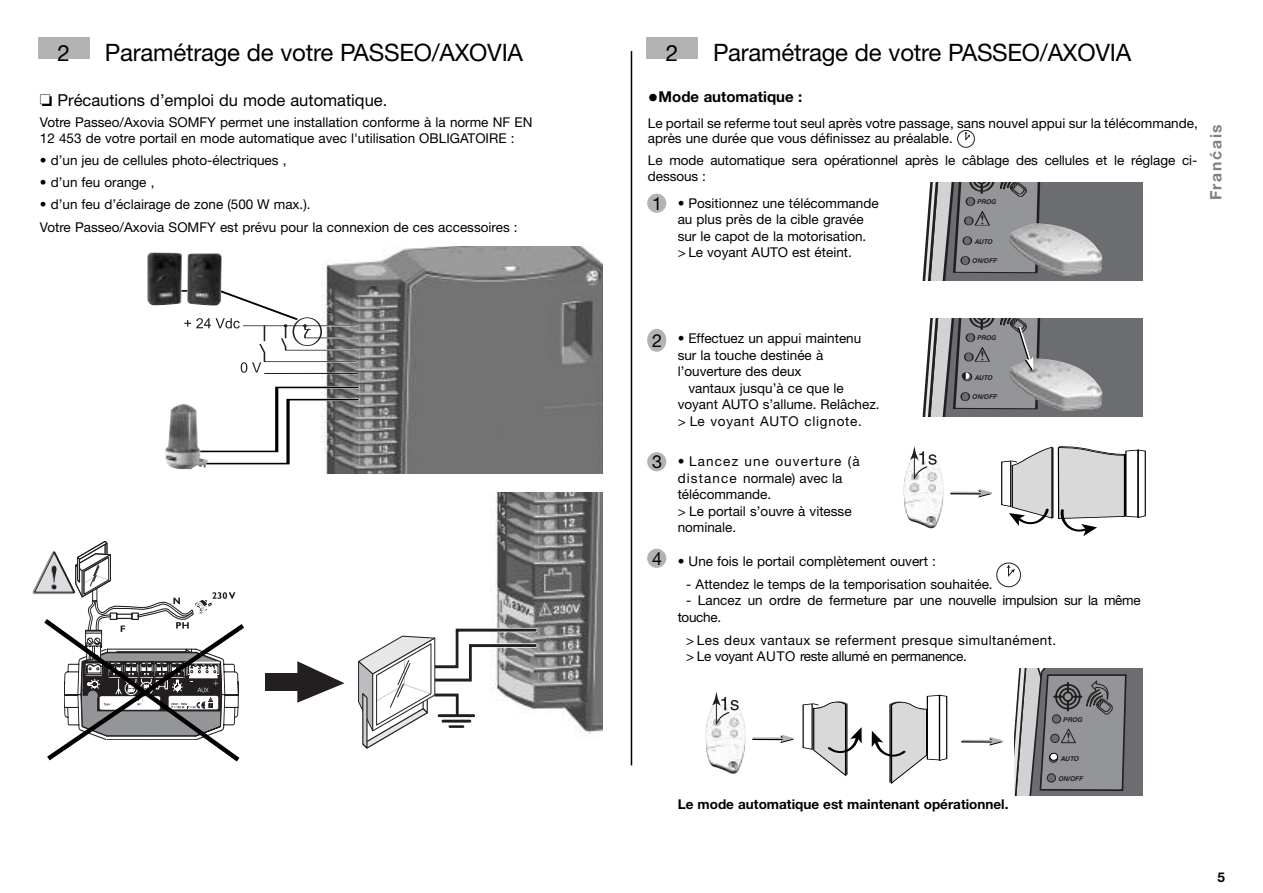
<style>
.page{position:relative;width:1263px;height:893px;background:#fff}
.page>*{position:absolute;margin:0;border:0;box-sizing:border-box;transform-origin:0 0}
.t1{font:24px "Helvetica Neue";letter-spacing:-.01em;color:#000}
.t2{font:22.5px "Helvetica Neue";color:#000}
.t3{font:18px "Helvetica Neue";color:#000}
.t4{font:16.5px "Helvetica Neue";color:#000}
.t5{font:700 15.75px "Helvetica Neue CE";letter-spacing:.11em;color:#808080}
.t6{font:700 15px "Helvetica Neue CE";color:#000}
.t7{font:13.5px/16.5px "Helvetica Neue";color:#000}
.t8{font:13.5px/16.5px "Helvetica Neue";letter-spacing:.035em;color:#000}
.t9{font:13.5px/16.5px "Helvetica Neue";letter-spacing:-.02em;color:#000}
.t10{font:700 13.5px "Helvetica Neue CE";color:#000}
.t11{font:italic 700 6.6px "Helvetica";color:#231f20}
.s1{font-size:21px}
</style>
<div class="page">
<img style="left:322px;top:247px;width:281px;height:227px">
<svg style="left:208px;top:385px;width:154px;height:81px"></svg>
<hr style="left:265px;top:372px;width:92px;height:3px;background:#fff">
<hr style="left:265px;top:373px;width:92px;height:1px;background:#231f20">
<svg style="left:184px;top:289px;width:176px;height:84px"></svg>
<img style="left:147px;top:252px;width:75px;height:54px">
<img style="left:165px;top:404px;width:43px;height:65px">
<div style="left:38px;top:38px;width:51px;height:21px;background:#b3b3b3"></div>
<div style="left:646px;top:38px;width:51px;height:21px;background:#b3b3b3"></div>
<div style="left:647px;top:549px;width:19px;height:19px;background:#b3b3b3;border-radius:50%"></div>
<svg style="left:1014px;top:668px;width:128px;height:127px;background:#88898b"></svg>
<div style="left:1050px;top:753px;width:8px;height:7px;background:#fff;border-radius:50%"></div>
<div style="left:1050px;top:753px;width:8px;height:7px;border:1px solid #000;border-radius:50%"></div>
<svg style="left:961px;top:737px;width:43px;height:9px"></svg>
<div style="left:647px;top:194px;width:19px;height:19px;background:#b3b3b3;border-radius:50%"></div>
<svg style="left:922px;top:182px;width:220px;height:98px;background:#7e7e81"></svg>
<div style="left:647px;top:329px;width:19px;height:23px;background:#b3b3b3;border-radius:50%"></div>
<div style="left:647px;top:452px;width:19px;height:19px;background:#b3b3b3;border-radius:50%"></div>
<div style="left:996px;top:563px;width:25px;height:24px;border:1px solid #231f20;border-radius:50%"></div>
<svg style="left:1006px;top:564px;width:9px;height:13px"></svg>
<div style="left:957px;top:130px;width:18px;height:18px;border:1px solid #231f20;border-radius:50%"></div>
<svg style="left:964px;top:131px;width:6px;height:10px"></svg>
<img style="left:1009px;top:223px;width:93px;height:53px">
<svg style="left:922px;top:318px;width:220px;height:98px;background:#8a8a8d"></svg>
<img style="left:705px;top:705px;width:41px;height:69px">
<svg style="left:712px;top:692px;width:26px;height:33px"></svg>
<svg style="left:752px;top:734px;width:43px;height:9px"></svg>
<svg style="left:802px;top:701px;width:60px;height:76px"></svg>
<svg style="left:872px;top:695px;width:76px;height:89px"></svg>
<img style="left:903px;top:460px;width:41px;height:68px">
<svg style="left:910px;top:446px;width:26px;height:34px"></svg>
<svg style="left:950px;top:489px;width:43px;height:8px"></svg>
<svg style="left:1001px;top:446px;width:145px;height:90px"></svg>
<hr style="left:631px;top:51px;width:1px;height:714px;background:#000">
<svg style="left:33px;top:541px;width:211px;height:221px"></svg>
<img style="left:490px;top:492px;width:113px;height:242px">
<svg style="left:358px;top:626px;width:182px;height:123px"></svg>
<div style="left:265px;top:673px;width:36px;height:18px;background:#231f20"></div>
<svg style="left:297px;top:661px;width:47px;height:42px"></svg>
<h1 class="t1" style="left:105px;top:38px;width:420px">Paramétrage de votre PASSEO/AXOVIA</h1>
<p class="t4" style="left:40px;top:90px;width:349px">❏ Précautions d’emploi du mode automatique.</p>
<p class="t7" style="left:40px;top:114px;width:494px;line-height:15.8px">Votre Passeo/Axovia SOMFY permet une installation conforme à la norme NF EN<br>12 453 de votre portail en mode automatique avec l'utilisation OBLIGATOIRE :</p>
<p class="t7" style="left:40px;top:152px;width:248px">• d’un jeu de cellules photo-électriques ,</p>
<p class="t7" style="left:40px;top:174px;width:116px">• d’un feu orange ,</p>
<p class="t7" style="left:40px;top:193px;width:479px;line-height:22.2px">• d’un feu d’éclairage de zone (500 W max.).<br>Votre Passeo/Axovia SOMFY est prévu pour la connexion de ces accessoires :</p>
<h2 class="t2" style="left:58px;top:39px;width:14px">2</h2>
<h2 class="t2" style="left:666px;top:39px;width:14px">2</h2>
<h1 class="t1" style="left:713px;top:38px;width:420px">Paramétrage de votre PASSEO/AXOVIA</h1>
<p class="t6" style="left:648px;top:91px;width:156px"><span class="s1">•</span>Mode automatique :</p>
<p class="t7" style="left:648px;top:115px;width:551px;line-height:15.8px">Le portail se referme tout seul après votre passage, sans nouvel appui sur la télécommande, après une durée que vous définissez au préalable.</p>
<p class="t7" style="left:648px;top:153px;width:551px;line-height:15.8px">Le mode automatique sera opérationnel après le câblage des cellules et le réglage ci&shy;dessous :</p>
<h3 class="t3" style="left:652px;top:193px;width:12px">1</h3>
<p class="t7" style="left:678px;top:195px;width:202px">• Positionnez une télécommande au plus près de la cible gravée sur le capot de la motorisation.<br>&gt; Le voyant AUTO est éteint.</p>
<p class="t11" style="left:977px;top:200px;width:21px">PROG</p>
<p class="t11" style="left:974px;top:239px;width:20px">AUTO</p>
<p class="t11" style="left:972px;top:259px;width:26px">ON/OFF</p>
<p class="t5" style="left:1210px;top:200px;width:78px;rotate:-90deg">Franćais</p>
<h3 class="t3" style="left:652px;top:330px;width:12px">2</h3>
<p class="t7" style="left:678px;top:330px;width:185px">• Effectuez un appui maintenu sur la touche destinée à l’ouverture des deux</p>
<p class="t7" style="left:678px;top:379px;width:203px;text-indent:11px">vantaux jusqu’à ce que le voyant AUTO s’allume. Relâchez. &gt; Le voyant AUTO clignote.</p>
<p class="t11" style="left:977px;top:336px;width:21px">PROG</p>
<p class="t11" style="left:974px;top:375px;width:20px">AUTO</p>
<p class="t11" style="left:972px;top:395px;width:26px">ON/OFF</p>
<h3 class="t3" style="left:652px;top:451px;width:12px">3</h3>
<p class="t7" style="left:678px;top:453px;width:183px">• Lancez une ouverture (à distance normale) avec la télécommande.<br>&gt; Le portail s’ouvre à vitesse nominale.</p>
<h3 class="t3" style="left:652px;top:548px;width:12px">4</h3>
<p class="t7" style="left:678px;top:553px;width:260px">• Une fois le portail complètement ouvert :</p>
<p class="t7" style="left:686px;top:576px;width:308px">- Attendez le temps de la temporisation souhaitée.</p>
<p class="t9" style="left:678px;top:592px;width:464px;text-indent:9px">- Lancez un ordre de fermeture par une nouvelle impulsion sur la même touche.</p>
<p class="t8" style="left:686px;top:631px;width:371px">&gt; Les deux vantaux se referment presque simultanément. &gt; Le voyant AUTO reste allumé en permanence.</p>
<p class="t11" style="left:1063px;top:717px;width:21px">PROG</p>
<p class="t11" style="left:1060px;top:756px;width:20px">AUTO</p>
<p class="t11" style="left:1058px;top:776px;width:26px">ON/OFF</p>
<p class="t10" style="left:678px;top:799px;width:332px">Le mode automatique est maintenant opérationnel.</p>
<p class="t10" style="left:1217px;top:872px;width:9px">5</p>
</div>
